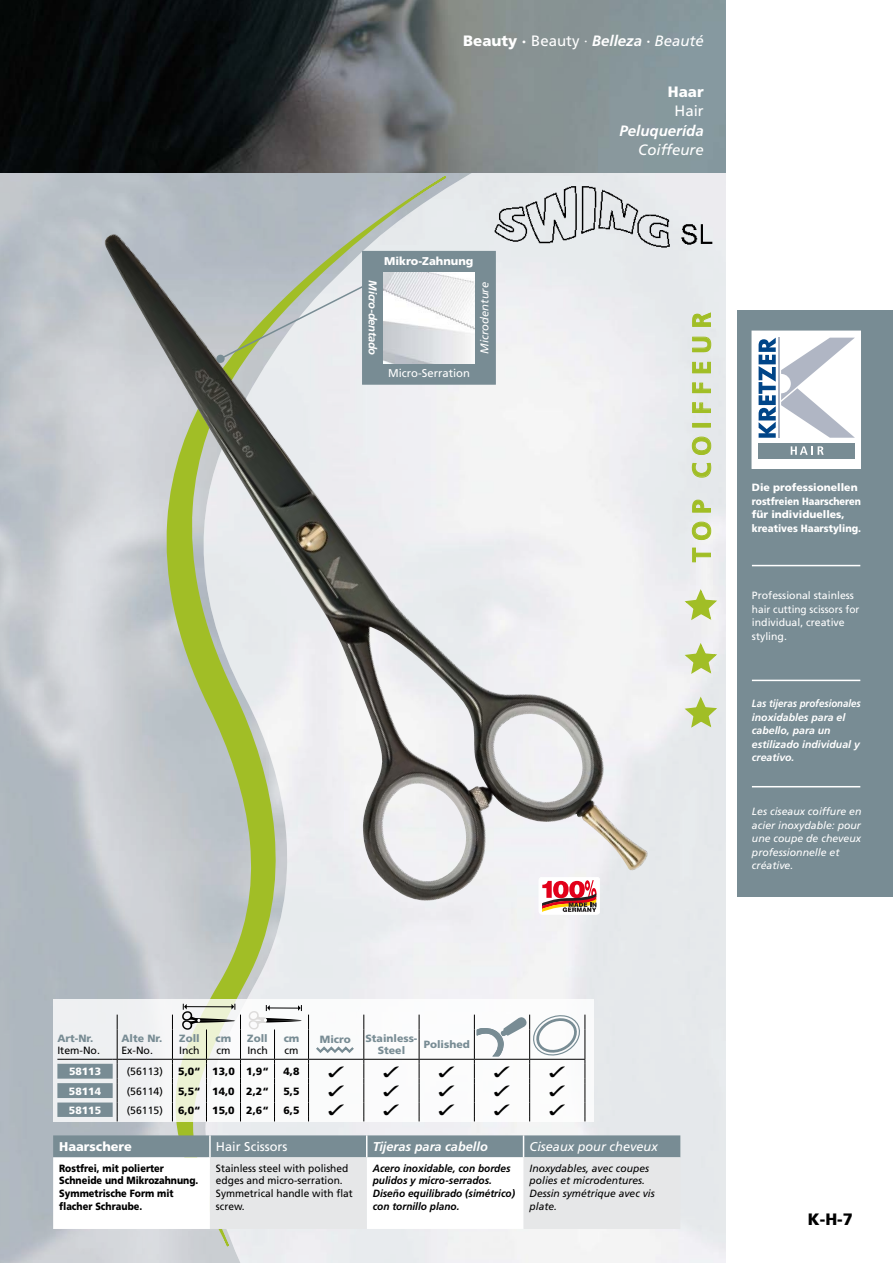
<style>
.page{position:relative;width:893px;height:1263px;background:#fff}
.page>*{position:absolute;margin:0;border:0;box-sizing:border-box;transform-origin:0 0}
.t1{font:700 25.5px "Frutiger";color:#a1be26}
.t2{font:900 16.5px "Frutiger";color:#000}
.t3{font:italic 700 15px "Frutiger";color:#fff}
.t4{font:italic 15px "Frutiger";color:#fff}
.t5{font:900 15px "Frutiger";color:#fff}
.t6{font:15px "Frutiger";color:#fff}
.t7{font:italic 700 12.75px "Frutiger";color:#fff}
.t8{font:italic 12.75px "Frutiger";color:#fff}
.t9{font:12.75px "Frutiger";color:#fff}
.t10{font:900 12.75px "Frutiger";color:#fff}
.t11{font:11.25px "Frutiger";color:#fff}
.t12{font:900 11.25px "Frutiger";color:#fff}
.t13{font:italic 700 11.25px "Frutiger";color:#fff}
.t14{font:italic 11.25px "Frutiger";color:#fff}
.t15{font:10.5px/12.8px "Frutiger";color:#000}
.t16{font:italic 700 10.5px/12.8px "Frutiger";color:#000;scale:.96 1}
.t17{font:900 10.5px/13.5px "Frutiger";color:#fff}
.t18{font:italic 700 10.5px/13.5px "Frutiger";color:#fff;scale:.92 1}
.t19{font:italic 10.5px/13.5px "Frutiger";color:#fff}
.t20{font:900 10.5px/12.8px "Frutiger";color:#000;scale:.88 1}
.t21{font:italic 10.5px/12.8px "Frutiger";color:#000}
.t22{font:10.5px/13.5px "Frutiger";color:#fff}
.t23{font:900 10.5px/12px "Frutiger";color:#788c94;text-align:center}
.t24{font:900 10.5px "Frutiger";color:#000}
.s1{font-weight:900;font-style:normal}
.s2{font-weight:400;font-style:normal}
.s3{font-weight:400}
</style>
<div class="page">
<img style="left:0;top:0;width:725px;height:1263px">
<img style="left:0;top:172px;width:473px;height:1091px">
<svg style="left:163px;top:177px;width:285px;height:1079px;background:#d1d6d2"></svg>
<svg style="left:683px;top:695px;width:36px;height:34px"></svg>
<svg style="left:683px;top:641px;width:36px;height:34px"></svg>
<svg style="left:683px;top:587px;width:36px;height:35px"></svg>
<div style="left:539px;top:877px;width:61px;height:37px;border:1px solid #fff;border-radius:3px"></div>
<svg style="left:542px;top:901px;width:54px;height:11px"></svg>
<svg style="left:692px;top:548px;width:19px;height:14px"></svg>
<svg style="left:692px;top:522px;width:19px;height:18px"></svg>
<svg style="left:692px;top:500px;width:19px;height:12px"></svg>
<svg style="left:692px;top:463px;width:19px;height:14px"></svg>
<svg style="left:692px;top:437px;width:19px;height:18px"></svg>
<div style="left:692px;top:423px;width:19px;height:4px;border:1px solid #a1be26"></div>
<svg style="left:692px;top:402px;width:19px;height:11px"></svg>
<svg style="left:692px;top:382px;width:19px;height:11px"></svg>
<svg style="left:692px;top:362px;width:19px;height:11px"></svg>
<svg style="left:692px;top:337px;width:19px;height:15px"></svg>
<svg style="left:692px;top:313px;width:19px;height:14px"></svg>
<img style="left:487px;top:181px;width:232px;height:70px">
<img style="left:104px;top:234px;width:544px;height:667px">
<div style="left:738px;top:310px;width:155px;height:587px;background:#788c94"></div>
<div style="left:752px;top:331px;width:108px;height:137px;background:#fff"></div>
<div style="left:759px;top:443px;width:96px;height:15px;background:#788c94"></div>
<svg style="left:791px;top:446px;width:33px;height:9px"></svg>
<svg style="left:759px;top:338px;width:96px;height:100px"></svg>
<hr style="left:778px;top:338px;width:1px;height:100px;background:#b0b6c4">
<div style="left:752px;top:331px;width:109px;height:138px;border:1px solid #fff"></div>
<hr style="left:752px;top:565px;width:108px;height:1px;background:#fff">
<hr style="left:752px;top:680px;width:108px;height:1px;background:#fff">
<hr style="left:752px;top:786px;width:108px;height:1px;background:#fff">
<svg style="left:215px;top:284px;width:147px;height:80px;background:#cdd3c9"></svg>
<div style="left:362px;top:251px;width:134px;height:134px;background:#788c94;border:2px solid #788c94"></div>
<img style="left:384px;top:272px;width:90px;height:91px">
<svg style="left:53px;top:1135px;width:627px;height:94px"></svg>
<div style="left:53px;top:999px;width:541px;height:122px;background:#fff"></div>
<svg style="left:117px;top:1014px;width:1px;height:15px"></svg>
<svg style="left:172px;top:1014px;width:1px;height:15px"></svg>
<svg style="left:308px;top:1014px;width:1px;height:15px"></svg>
<svg style="left:363px;top:1014px;width:1px;height:15px"></svg>
<svg style="left:419px;top:1014px;width:1px;height:15px"></svg>
<hr style="left:117px;top:1029px;width:1px;height:30px;background:#000">
<hr style="left:172px;top:1029px;width:1px;height:30px;background:#000">
<hr style="left:206px;top:1029px;width:1px;height:30px;background:#000">
<hr style="left:240px;top:1029px;width:1px;height:30px;background:#000">
<hr style="left:274px;top:1029px;width:1px;height:30px;background:#000">
<hr style="left:308px;top:1029px;width:1px;height:30px;background:#000">
<hr style="left:363px;top:1029px;width:1px;height:30px;background:#000">
<hr style="left:419px;top:1029px;width:1px;height:30px;background:#000">
<hr style="left:117px;top:1059px;width:55px;height:1px;background:#000">
<hr style="left:172px;top:1059px;width:34px;height:1px;background:#000">
<hr style="left:206px;top:1059px;width:34px;height:1px;background:#000">
<hr style="left:240px;top:1059px;width:34px;height:1px;background:#000">
<hr style="left:274px;top:1059px;width:35px;height:1px;background:#000">
<hr style="left:309px;top:1059px;width:55px;height:1px;background:#000">
<hr style="left:364px;top:1059px;width:55px;height:1px;background:#000">
<hr style="left:419px;top:1059px;width:55px;height:1px;background:#000">
<svg style="left:57px;top:1059px;width:61px;height:62px;background:#9ba8ae"></svg>
<svg style="left:172px;top:1060px;width:1px;height:61px"></svg>
<svg style="left:206px;top:1060px;width:1px;height:61px"></svg>
<svg style="left:240px;top:1060px;width:1px;height:61px"></svg>
<svg style="left:274px;top:1060px;width:1px;height:61px"></svg>
<svg style="left:363px;top:1060px;width:1px;height:61px"></svg>
<svg style="left:419px;top:1060px;width:1px;height:61px"></svg>
<svg style="left:182px;top:1004px;width:59px;height:26px"></svg>
<svg style="left:249px;top:1005px;width:53px;height:24px"></svg>
<svg style="left:308px;top:1045px;width:48px;height:76px"></svg>
<svg style="left:474px;top:1014px;width:112px;height:107px"></svg>
<h3 class="t3" style="left:463px;top:32px;width:242px"><span class="s1">Beauty ·</span> <span class="s2">Beauty ·</span> Belleza · <span class="s3">Beauté</span></h3>
<p class="t12" style="left:384px;top:255px;width:91px">Mikro-Zahnung</p>
<p class="t13" style="left:379px;top:280px;width:76px;rotate:90deg">Micro-dentado</p>
<p class="t11" style="left:388px;top:367px;width:83px">Micro-Serration</p>
<p class="t14" style="left:478px;top:354px;width:73px;rotate:-90deg">Microdenture</p>
<h3 class="t5" style="left:668px;top:82px;width:37px">Haar</h3>
<h3 class="t6" style="left:675px;top:102px;width:31px">Hair</h3>
<h3 class="t3" style="left:620px;top:122px;width:86px">Peluquerída</h3>
<h3 class="t4" style="left:638px;top:141px;width:67px">Coiffeure</h3>
<h1 class="t1" style="left:687px;top:562px;width:251px;rotate:-90deg">T O P C O I F F E U R</h1>
<p class="t17" style="left:752px;top:481px;width:111px">Die professionellen rostfreien Haarscheren für individuelles, kreatives Haarstyling.</p>
<p class="t22" style="left:752px;top:589px;width:109px">Professional stainless hair cutting scissors for individual, creative styling.</p>
<p class="t18" style="left:752px;top:697px;width:120px">Las tijeras profesionales inoxidables para el cabello, para un estilizado individual y creativo.</p>
<p class="t19" style="left:752px;top:805px;width:111px">Les ciseaux coiffure en acier inoxydable: pour une coupe de cheveux professionnelle et créative.</p>
<p class="t23" style="left:57px;top:1032px;width:38px">Art-Nr.</p>
<p class="t15" style="left:57px;top:1044px;width:44px">Item-No.</p>
<p class="t23" style="left:121px;top:1032px;width:43px">Alte Nr.</p>
<p class="t15" style="left:121px;top:1044px;width:33px">Ex-No.</p>
<p class="t23" style="left:179px;top:1032px;width:22px">Zoll</p>
<p class="t15" style="left:179px;top:1044px;width:22px">Inch</p>
<p class="t23" style="left:216px;top:1032px;width:17px">cm</p>
<p class="t15" style="left:216px;top:1044px;width:15px">cm</p>
<p class="t23" style="left:247px;top:1032px;width:22px">Zoll</p>
<p class="t15" style="left:247px;top:1044px;width:22px">Inch</p>
<p class="t23" style="left:284px;top:1032px;width:17px">cm</p>
<p class="t15" style="left:285px;top:1044px;width:15px">cm</p>
<p class="t23" style="left:320px;top:1033px;width:32px">Micro</p>
<p class="t23" style="left:366px;top:1032px;width:53px">Stainless-<br>Steel</p>
<p class="t23" style="left:424px;top:1038px;width:48px">Polished</p>
<p class="t17" style="left:69px;top:1065px;width:34px">58113</p>
<p class="t15" style="left:127px;top:1065px;width:38px">(56113)</p>
<p class="t24" style="left:178px;top:1065px;width:92px">5,0“ 13,0 1,9“</p>
<p class="t24" style="left:283px;top:1065px;width:18px">4,8</p>
<p class="t17" style="left:69px;top:1084px;width:34px">58114</p>
<p class="t15" style="left:127px;top:1084px;width:38px">(56114)</p>
<p class="t24" style="left:178px;top:1085px;width:92px">5,5“ 14,0 2,2“</p>
<p class="t24" style="left:283px;top:1085px;width:18px">5,5</p>
<p class="t17" style="left:69px;top:1103px;width:34px">58115</p>
<p class="t15" style="left:127px;top:1104px;width:38px">(56115)</p>
<p class="t24" style="left:178px;top:1104px;width:92px">6,0“ 15,0 2,6“</p>
<p class="t24" style="left:283px;top:1104px;width:18px">6,5</p>
<p class="t10" style="left:59px;top:1139px;width:74px">Haarschere</p>
<p class="t9" style="left:216px;top:1139px;width:73px">Hair Scissors</p>
<p class="t7" style="left:373px;top:1139px;width:117px">Tijeras para cabello</p>
<p class="t8" style="left:530px;top:1139px;width:130px">Ciseaux pour cheveux</p>
<p class="t20" style="left:59px;top:1161px;width:160px">Rostfrei, mit polierter<br>Schneide und Mikrozahnung.<br>Symmetrische Form mit flacher Schraube.</p>
<p class="t15" style="left:216px;top:1161px;width:138px">Stainless steel with polished edges and micro-serration.<br>Symmetrical handle with flat screw.</p>
<p class="t16" style="left:373px;top:1161px;width:150px">Acero inoxidable, con bordes pulidos y micro-serrados.<br>Diseño equilibrado (simétrico) con tornillo plano.</p>
<p class="t21" style="left:530px;top:1161px;width:127px">Inoxydables, avec coupes polies et microdentures.<br>Dessin symétrique avec vis plate.</p>
<h2 class="t2" style="left:808px;top:1209px;width:46px">K-H-7</h2>
</div>
